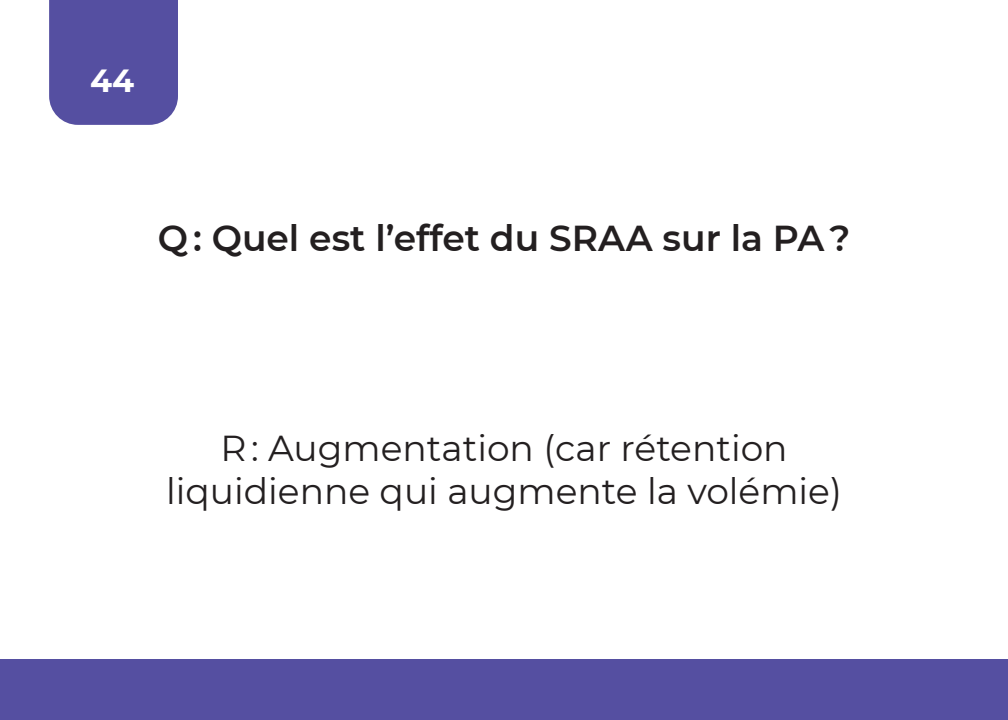
<style>
.page{position:relative;width:1008px;height:720px;background:#fff}
.page>*{position:absolute;margin:0;border:0;box-sizing:border-box;transform-origin:0 0}
.Réponse{font:36px/43.2px "Montserrat";color:#231f20;text-align:center}
.t1{font:600 36px "Montserrat";color:#231f20}
.t2{font:700 32px "Montserrat";color:#fff}
</style>
<div class="page">
<div style="left:49px;top:0;width:129px;height:125px;background:#554fa1"></div>
<div style="left:0;top:660px;width:1008px;height:60px;background:#554fa1"></div>
<p class="t2" style="left:90px;top:57px;width:46px">44</p>
<p class="t1" style="left:158px;top:213px;width:694px">Q : Quel est l’effet du SRAA sur la PA ?</p>
<p class="Réponse" style="left:166px;top:425px;width:677px">R : Augmentation (car rétention liquidienne qui augmente la volémie)</p>
</div>
